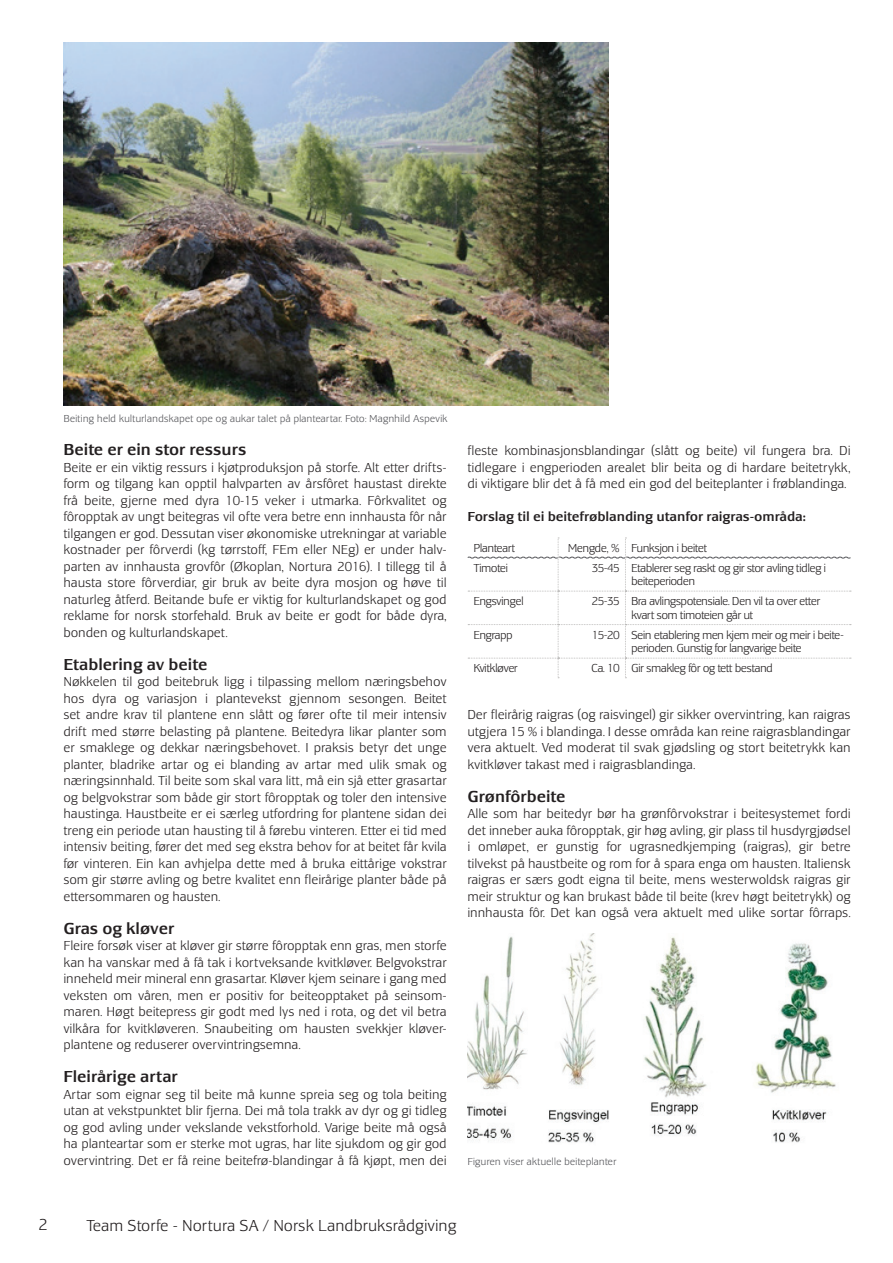
<style>
.page{position:relative;width:893px;height:1263px;background:#fff}
.page>*{position:absolute;margin:0;border:0;box-sizing:border-box;transform-origin:0 0}
.t1{font:16.5px "Lesmore Medium TF";letter-spacing:.04em;color:#231f20}
.t2{font:16.5px "Lesmore Light TF";letter-spacing:.04em;color:#231f20}
.t3{font:13.5px/16.5px "Lesmore Light TF";letter-spacing:.04em;color:#231f20;text-align:justify}
.t4{font:13.5px "Lesmore Medium TF";letter-spacing:.04em;color:#231f20}
.t5{font:12px/13.5px "Lesmore Light TF";color:#231f20}
.t6{font:10.5px "Lesmore Light TF";letter-spacing:.04em;color:#55565a}
</style>
<div class="page">
<svg style="left:467px;top:538px;width:384px;height:140px"></svg>
<img style="left:468px;top:934px;width:368px;height:209px">
<img style="left:64px;top:43px;width:544px;height:363px">
<p class="t6" style="left:64px;top:412px;width:385px">Beiting held kulturlandskapet ope og aukar talet på planteartar. Foto: Magnhild Aspevik</p>
<p class="t1" style="left:64px;top:440px;width:184px">Beite er ein stor ressurs</p>
<p class="t3" style="left:64px;top:459px;width:384px">Beite er ein viktig ressurs i kjøtproduksjon på storfe. Alt etter drifts&shy;form og tilgang kan opptil halvparten av årsfôret haustast direkte frå beite, gjerne med dyra 10-15 veker i utmarka. Fôrkvalitet og fôropptak av ungt beitegras vil ofte vera betre enn innhausta fôr når tilgangen er god. Dessutan viser økonomiske utrekningar at variable kostnader per fôrverdi (kg tørrstoff, FEm eller NEg) er under halv&shy;parten av innhausta grovfôr (Økoplan, Nortura 2016). I tillegg til å hausta store fôrverdiar, gir bruk av beite dyra mosjon og høve til naturleg åtferd. Beitande bufe er viktig for kulturlandskapet og god reklame for norsk storfehald. Bruk av beite er godt for både dyra, bonden og kulturlandskapet.</p>
<p class="t1" style="left:64px;top:655px;width:145px">Etablering av beite</p>
<p class="t3" style="left:64px;top:673px;width:384px">Nøkkelen til god beitebruk ligg i tilpassing mellom næringsbehov hos dyra og variasjon i plantevekst gjennom sesongen. Beitet set andre krav til plantene enn slått og fører ofte til meir intensiv drift med større belasting på plantene. Beitedyra likar planter som er smaklege og dekkar næringsbehovet. I praksis betyr det unge planter, bladrike artar og ei blanding av artar med ulik smak og næringsinnhald. Til beite som skal vara litt, må ein sjå etter grasartar og belgvokstrar som både gir stort fôropptak og toler den intensive haustinga. Haustbeite er ei særleg utfordring for plantene sidan dei treng ein periode utan hausting til å førebu vinteren. Etter ei tid med intensiv beiting, fører det med seg ekstra behov for at beitet får kvila før vinteren. Ein kan avhjelpa dette med å bruka eittårige vokstrar som gir større avling og betre kvalitet enn fleirårige planter både på ettersommaren og hausten.</p>
<p class="t1" style="left:64px;top:919px;width:112px">Gras og kløver</p>
<p class="t3" style="left:64px;top:937px;width:384px">Fleire forsøk viser at kløver gir større fôropptak enn gras, men storfe kan ha vanskar med å få tak i kortveksande kvitkløver. Belgvokstrar inneheld meir mineral enn grasartar. Kløver kjem seinare i gang med veksten om våren, men er positiv for beiteopptaket på seinsom&shy;maren. Høgt beitepress gir godt med lys ned i rota, og det vil betra vilkåra for kvitkløveren. Snaubeiting om hausten svekkjer kløver&shy;plantene og reduserer overvintringsemna.</p>
<p class="t1" style="left:64px;top:1067px;width:115px">Fleirårige artar</p>
<p class="t3" style="left:64px;top:1086px;width:384px">Artar som eignar seg til beite må kunne spreia seg og tola beiting utan at vekstpunktet blir fjerna. Dei må tola trakk av dyr og gi tidleg og god avling under vekslande vekstforhold. Varige beite må også ha planteartar som er sterke mot ugras, har lite sjukdom og gir god overvintring. Det er få reine beitefrø-blandingar å få kjøpt, men dei</p>
<p class="t3" style="left:468px;top:442px;width:384px">fleste kombinasjonsblandingar (slått og beite) vil fungera bra. Di tidlegare i engperioden arealet blir beita og di hardare beitetrykk, di viktigare blir det å få med ein god del beiteplanter i frøblandinga.</p>
<p class="t4" style="left:468px;top:509px;width:339px">Forslag til ei beitefrøblanding utanfor raigras-områda:</p>
<p class="t5" style="left:474px;top:541px;width:43px">Planteart</p>
<p class="t5" style="left:568px;top:541px;width:140px">Mengde, % Funksjon i beitet</p>
<p class="t5" style="left:474px;top:561px;width:36px">Timotei</p>
<p class="t5" style="left:631px;top:561px;width:196px;text-indent:-39px">35-45 Etablerer seg raskt og gir stor avling tidleg i beiteperioden</p>
<p class="t5" style="left:474px;top:594px;width:51px">Engsvingel</p>
<p class="t5" style="left:631px;top:594px;width:190px;text-indent:-39px">25-35 Bra avlingspotensiale. Den vil ta over etter kvart som timoteien går ut</p>
<p class="t5" style="left:474px;top:628px;width:40px">Engrapp</p>
<p class="t5" style="left:592px;top:628px;width:253px;text-align:center">15-20 Sein etablering men kjem meir og meir i beite&shy;perioden. Gunstig for langvarige beite</p>
<p class="t5" style="left:474px;top:661px;width:45px">Kvitkløver</p>
<p class="t5" style="left:591px;top:661px;width:183px">Ca. 10 Gir smakleg fôr og tett bestand</p>
<p class="t3" style="left:468px;top:706px;width:384px">Der fleirårig raigras (og raisvingel) gir sikker overvintring, kan raigras utgjera 15 % i blandinga. I desse områda kan reine raigrasblandingar vera aktuelt. Ved moderat til svak gjødsling og stort beitetrykk kan kvitkløver takast med i raigrasblandinga.</p>
<p class="t1" style="left:468px;top:787px;width:99px">Grønfôrbeite</p>
<p class="t3" style="left:468px;top:805px;width:384px">Alle som har beitedyr bør ha grønfôrvokstrar i beitesystemet fordi det inneber auka fôropptak, gir høg avling, gir plass til husdyrgjødsel i omløpet, er gunstig for ugrasnedkjemping (raigras), gir betre tilvekst på haustbeite og rom for å spara enga om hausten. Italiensk raigras er særs godt eigna til beite, mens westerwoldsk raigras gir meir struktur og kan brukast både til beite (krev høgt beitetrykk) og innhausta fôr. Det kan også vera aktuelt med ulike sortar fôrraps.</p>
<p class="t6" style="left:468px;top:1155px;width:150px">Figuren viser aktuelle beiteplanter</p>
<p class="t2" style="left:39px;top:1215px;width:10px">2</p>
<p class="t2" style="left:87px;top:1216px;width:371px">Team Storfe - Nortura SA / Norsk Landbruksrådgiving</p>
</div>
